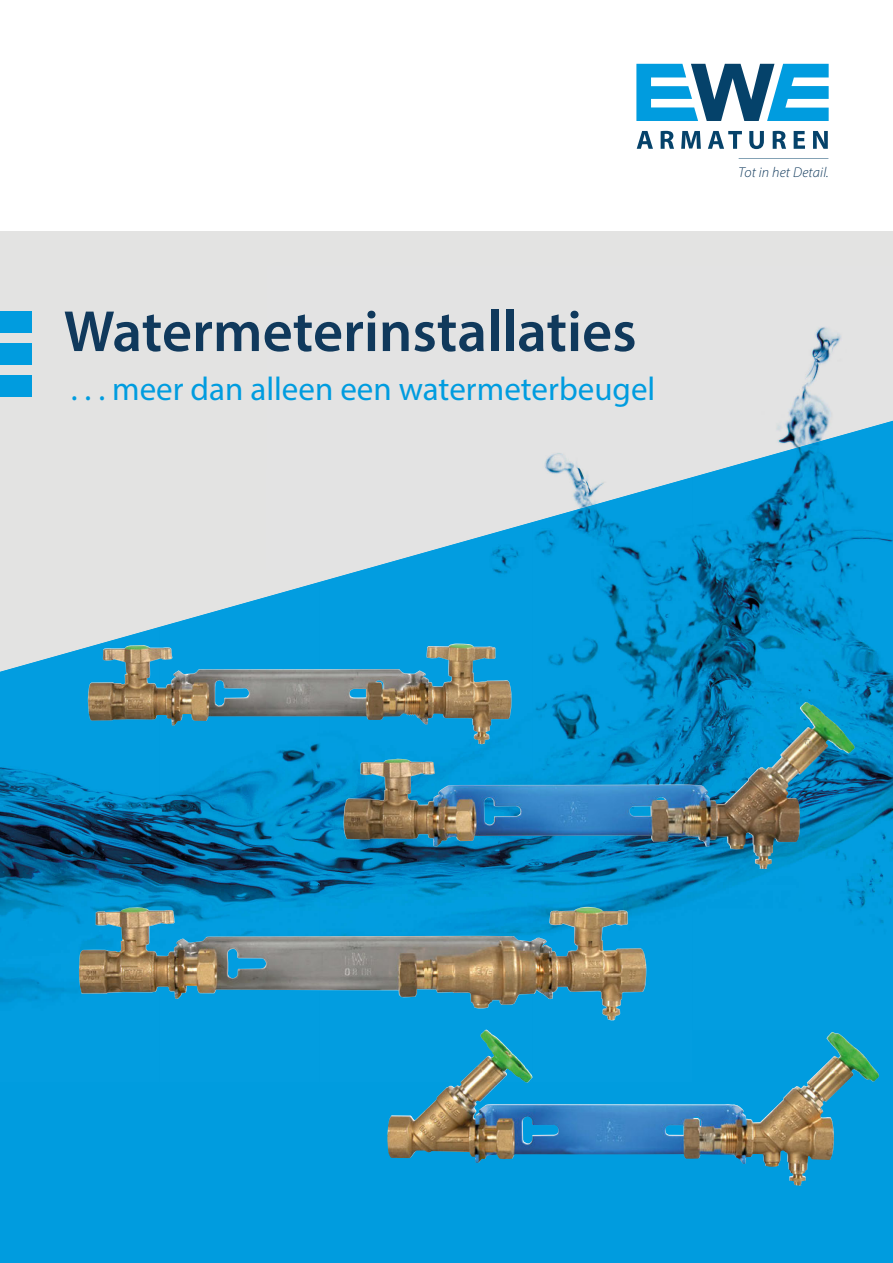
<style>
.page{position:relative;width:893px;height:1263px;background:#fff}
.page>*{position:absolute;margin:0;border:0;box-sizing:border-box;transform-origin:0 0}
.t1{font:600 58.5px "Myriad Pro";color:#10395c}
.t2{font:33px "Myriad Pro";color:#009cdf}
.t3{font:italic 300 14.25px "Myriad Pro";letter-spacing:.01em;color:#10395c}
</style>
<div class="page">
<svg style="left:636px;top:64px;width:193px;height:57px"></svg>
<svg style="left:637px;top:131px;width:16px;height:18px"></svg>
<svg style="left:661px;top:131px;width:13px;height:18px"></svg>
<svg style="left:681px;top:131px;width:20px;height:18px"></svg>
<svg style="left:708px;top:131px;width:34px;height:18px"></svg>
<svg style="left:749px;top:131px;width:15px;height:18px"></svg>
<svg style="left:773px;top:131px;width:13px;height:18px"></svg>
<svg style="left:794px;top:131px;width:11px;height:18px"></svg>
<svg style="left:813px;top:131px;width:15px;height:18px"></svg>
<hr style="left:739px;top:158px;width:89px;height:1px;background:#05426a">
<div style="left:0;top:231px;width:893px;height:1032px;background:#e3e3e2"></div>
<div style="left:0;top:1082px;width:893px;height:181px;background:#009cdf"></div>
<img style="left:544px;top:327px;width:297px;height:141px">
<img style="left:545px;top:468px;width:43px;height:9px">
<img style="left:692px;top:417px;width:201px;height:665px">
<img style="left:533px;top:477px;width:160px;height:553px">
<img style="left:319px;top:522px;width:214px;height:560px">
<img style="left:159px;top:582px;width:161px;height:500px">
<img style="left:0;top:627px;width:160px;height:455px">
<div style="left:0;top:312px;width:32px;height:21px;background:#009cdf"></div>
<div style="left:0;top:343px;width:32px;height:22px;background:#009cdf"></div>
<div style="left:0;top:375px;width:32px;height:22px;background:#009cdf"></div>
<img style="left:103px;top:643px;width:354px;height:45px">
<img style="left:343px;top:702px;width:471px;height:144px">
<img style="left:96px;top:907px;width:491px;height:49px">
<img style="left:387px;top:1030px;width:406px;height:149px">
<h1 class="t1" style="left:64px;top:294px;width:574px">Watermeterinstallaties</h1>
<p class="t2" style="left:71px;top:368px;width:586px">. . . meer dan alleen een watermeterbeugel</p>
<p class="t3" style="left:739px;top:163px;width:92px">Tot in het Detail.</p>
</div>
